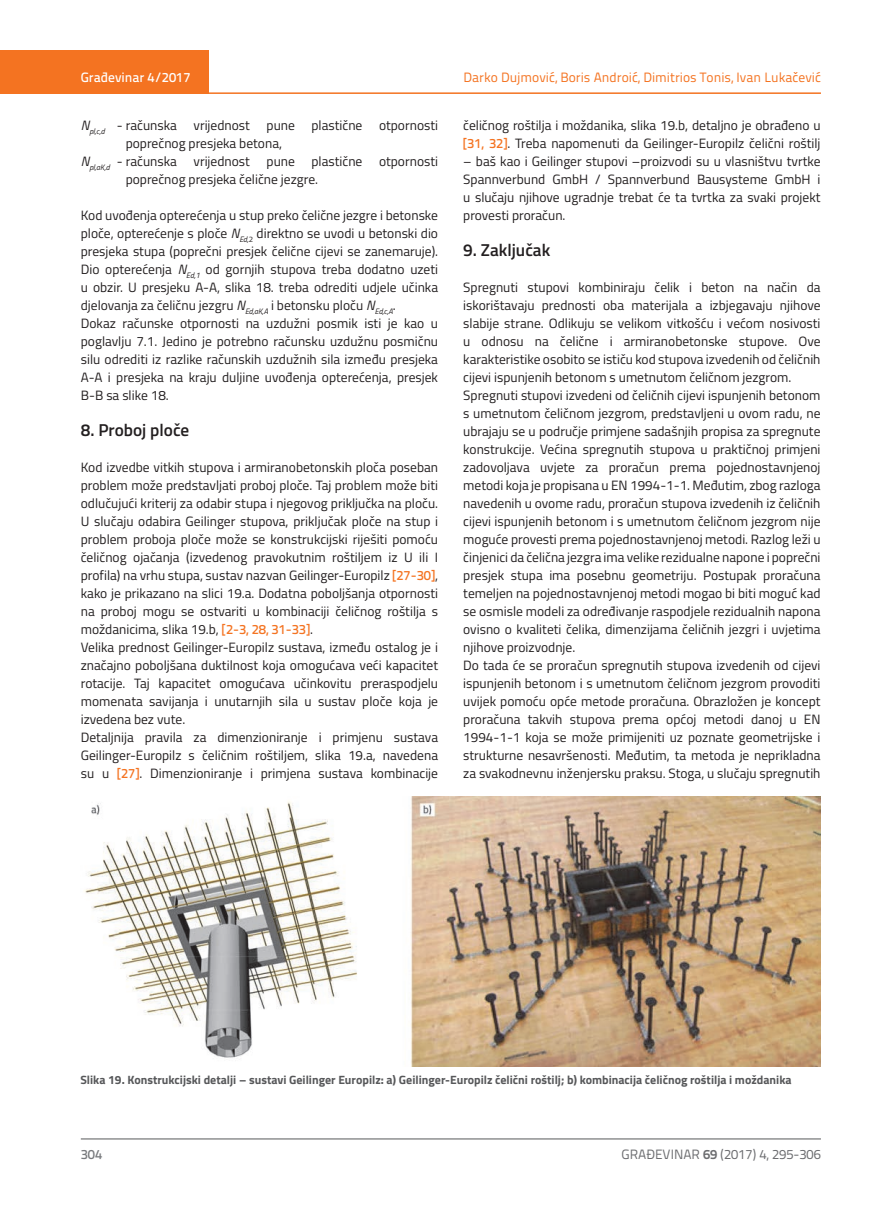
<style>
.page{position:relative;width:872px;height:1212px;background:#fff}
.page>*{position:absolute;margin:0;border:0;box-sizing:border-box;transform-origin:0 0}
.t1{font:600 17.25px "Titillium";color:#231f20}
.t2{font:13.5px/18px "Titillium";color:#231f20}
.t3{font:13.5px "Titillium Text 22 L";color:#f47321}
.t4{font:13.5px "Titillium Text 22 L";color:#6c6d70}
.t5{font:500 13.5px "Titillium Text 22 L";color:#fff}
.t6{font:500 13.5px "Titillium Text 22 L";color:#787a7d}
.t7{font:700 12px "Titillium";color:#57585a}
.s1{font-style:italic}
.s2{font-family:"Titillium Text 22 L";font-weight:500;color:#f47321}
.s3{font-weight:700}
</style>
<div class="page">
<div style="left:0;top:50px;width:208px;height:44px;background:#f47321"></div>
<hr style="left:0;top:92px;width:821px;height:2px;background:#f47321">
<hr style="left:81px;top:1139px;width:740px;height:1px;background:#57585a">
<img style="left:84px;top:796px;width:737px;height:270px">
<p class="t5" style="left:81px;top:67px;width:111px">Građevinar 4/2017</p>
<p class="t2" style="left:81px;top:115px;width:359px"><span class="s1">N</span><sub>pl,c,d</sub> - računska vrijednost pune plastične otpornosti</p>
<p class="t2" style="left:126px;top:133px;width:158px">poprečnog presjeka betona,</p>
<p class="t2" style="left:81px;top:151px;width:359px"><span class="s1">N</span><sub>pl,aK,d</sub> - računska vrijednost pune plastične otpornosti</p>
<p class="t2" style="left:126px;top:169px;width:194px">poprečnog presjeka čelične jezgre.</p>
<p class="t2" style="left:81px;top:205px;width:359px">Kod uvođenja opterećenja u stup preko čelične jezgre i betonske ploče, opterećenje s ploče <span class="s1">N</span><sub>Ed,</sub><sub>2</sub> direktno se uvodi u betonski dio presjeka stupa (poprečni presjek čelične cijevi se zanemaruje).<br>Dio opterećenja <span class="s1">N</span><sub>Ed,1</sub> od gornjih stupova treba dodatno uzeti u obzir. U presjeku A-A, slika 18. treba odrediti udjele učinka djelovanja za čeličnu jezgru <span class="s1">N</span><sub>Ed,aK,A</sub> i betonsku ploču <span class="s1">N</span><sub>Ed,c,A</sub>.<br>Dokaz računske otpornosti na uzdužni posmik isti je kao u poglavlju 7.1. Jedino je potrebno računsku uzdužnu posmičnu silu odrediti iz razlike računskih uzdužnih sila između presjeka A-A i presjeka na kraju duljine uvođenja opterećenja, presjek B-B sa slike 18.</p>
<p class="t1" style="left:81px;top:417px;width:110px">8. Proboj ploče</p>
<p class="t2" style="left:81px;top:457px;width:359px">Kod izvedbe vitkih stupova i armiranobetonskih ploča poseban problem može predstavljati proboj ploče. Taj problem može biti odlučujući kriterij za odabir stupa i njegovog priključka na ploču.<br>U slučaju odabira Geilinger stupova, priključak ploče na stup i problem proboja ploče može se konstrukcijski riješiti pomoću čeličnog ojačanja (izvedenog pravokutnim roštiljem iz U ili I profila) na vrhu stupa, sustav nazvan Geilinger-Europilz <span class="s2">[27-30]</span>, kako je prikazano na slici 19.a. Dodatna poboljšanja otpornosti na proboj mogu se ostvariti u kombinaciji čeličnog roštilja s moždanicima, slika 19.b, <span class="s2">[2-3, 28, 31-33]</span>.<br>Velika prednost Geilinger-Europilz sustava, između ostalog je i značajno poboljšana duktilnost koja omogućava veći kapacitet rotacije. Taj kapacitet omogućava učinkovitu preraspodjelu momenata savijanja i unutarnjih sila u sustav ploče koja je izvedena bez vute.<br>Detaljnija pravila za dimenzioniranje i primjenu sustava Geilinger-Europilz s čeličnim roštiljem, slika 19.a, navedena su u <span class="s2">[27]</span>. Dimenzioniranje i primjena sustava kombinacije</p>
<p class="t3" style="left:463px;top:68px;width:359px">Darko Dujmović, Boris Androić, Dimitrios Tonis, Ivan Lukačević</p>
<p class="t2" style="left:463px;top:115px;width:359px">čeličnog roštilja i moždanika, slika 19.b, detaljno je obrađeno u <span class="s2">[31, 32]</span>. Treba napomenuti da Geilinger-Europilz čelični roštilj</p>
<p class="t2" style="left:463px;top:151px;width:359px;text-align:justify">– baš kao i Geilinger stupovi –proizvodi su u vlasništvu tvrtke Spannverbund GmbH / Spannverbund Bausysteme GmbH i u slučaju njihove ugradnje trebat će ta tvrtka za svaki projekt provesti proračun.</p>
<p class="t1" style="left:463px;top:237px;width:89px">9. Zaključak</p>
<p class="t2" style="left:463px;top:277px;width:359px">Spregnuti stupovi kombiniraju čelik i beton na način da iskorištavaju prednosti oba materijala a izbjegavaju njihove slabije strane. Odlikuju se velikom vitkošću i većom nosivosti u odnosu na čelične i armiranobetonske stupove. Ove karakteristike osobito se ističu kod stupova izvedenih od čeličnih cijevi ispunjenih betonom s umetnutom čeličnom jezgrom.<br>Spregnuti stupovi izvedeni od čeličnih cijevi ispunjenih betonom s umetnutom čeličnom jezgrom, predstavljeni u ovom radu, ne ubrajaju se u područje primjene sadašnjih propisa za spregnute konstrukcije. Većina spregnutih stupova u praktičnoj primjeni zadovoljava uvjete za proračun prema pojednostavnjenoj metodi koja je propisana u EN 1994-1-1. Međutim, zbog razloga navedenih u ovome radu, proračun stupova izvedenih iz čeličnih cijevi ispunjenih betonom i s umetnutom čeličnom jezgrom nije moguće provesti prema pojednostavnjenoj metodi. Razlog leži u činjenici da čelična jezgra ima velike rezidualne napone i poprečni presjek stupa ima posebnu geometriju. Postupak proračuna temeljen na pojednostavnjenoj metodi mogao bi biti moguć kad se osmisle modeli za određivanje raspodjele rezidualnih napona ovisno o kvaliteti čelika, dimenzijama čeličnih jezgri i uvjetima njihove proizvodnje.<br>Do tada će se proračun spregnutih stupova izvedenih od cijevi ispunjenih betonom i s umetnutom čeličnom jezgrom provoditi uvijek pomoću opće metode proračuna. Obrazložen je koncept proračuna takvih stupova prema općoj metodi danoj u EN 1994-1-1 koja se može primijeniti uz poznate geometrijske i strukturne nesavršenosti. Međutim, ta metoda je neprikladna za svakodnevnu inženjersku praksu. Stoga, u slučaju spregnutih</p>
<p class="t7" style="left:80px;top:1071px;width:712px">Slika 19. Konstrukcijski detalji – sustavi Geilinger Europilz: a) Geilinger-Europilz čelični roštilj; b) kombinacija čeličnog roštilja i moždanika</p>
<p class="t6" style="left:81px;top:1144px;width:23px">304</p>
<p class="t4" style="left:621px;top:1144px;width:201px">GRAĐEVINAR <span class="s3">69</span> (2017) 4, 295-306</p>
</div>
